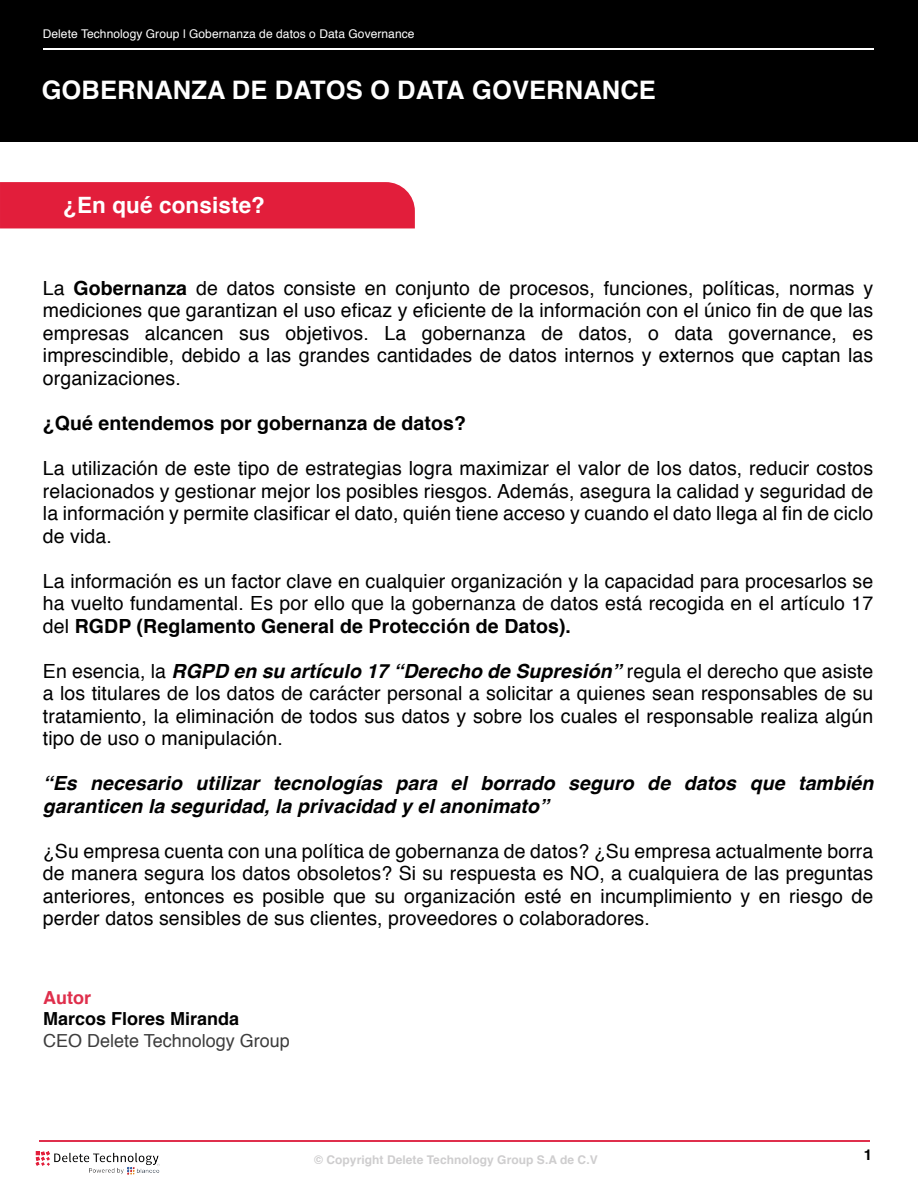
<style>
.page{position:relative;width:918px;height:1188px;background:#fff}
.page>*{position:absolute;margin:0;border:0;box-sizing:border-box;transform-origin:0 0}
.t1{font:700 25.5px "Helvetica";letter-spacing:.005em;color:#fff}
.t2{font:700 22.5px "Helvetica";letter-spacing:.005em;color:#fff}
.t3{font:19.5px/22.5px "Helvetica";letter-spacing:.005em;color:#010100;text-align:justify}
.t4{font:italic 700 19.5px/22.5px "Helvetica";letter-spacing:.005em;color:#010100}
.t5{font:700 19.5px "Helvetica";letter-spacing:.005em;color:#010100}
.t6{font:18px "Helvetica";color:#3d3d3d}
.t7{font:700 18px "Helvetica";color:#000}
.t8{font:700 18px "Helvetica";color:#df2f4c}
.t9{font:700 15px "Helvetica";color:#010000}
.t10{font:12px "Helvetica";letter-spacing:.005em;color:#fff}
.t11{font:700 12px "Helvetica";letter-spacing:.005em;color:#cecdce}
.s1{font-weight:700}
.s2{font-weight:700;font-style:italic}
</style>
<div class="page">
<div style="left:0;top:182px;width:415px;height:46px;background:#e21e3b"></div>
<div style="left:0;top:0;width:918px;height:142px;background:#000"></div>
<hr style="left:43px;top:48px;width:830px;height:2px;background:#fff">
<hr style="left:39px;top:1140px;width:831px;height:2px;background:#df2f4c">
<img style="left:35px;top:1151px;width:125px;height:24px">
<p class="t10" style="left:43px;top:24px;width:373px">Delete Technology Group l Gobernanza de datos o Data Governance</p>
<h1 class="t1" style="left:42px;top:69px;width:616px">GOBERNANZA DE DATOS O DATA GOVERNANCE</h1>
<p class="t2" style="left:63px;top:187px;width:203px">¿En qué consiste?</p>
<p class="t3" style="left:43px;top:277px;width:832px">La <span class="s1">Gobernanza</span> de datos consiste en conjunto de procesos, funciones, políticas, normas y mediciones que garantizan el uso eficaz y eficiente de la información con el único fin de que las empresas alcancen sus objetivos. La gobernanza de datos, o data governance, es imprescindible, debido a las grandes cantidades de datos internos y externos que captan las organizaciones.</p>
<p class="t5" style="left:43px;top:407px;width:425px">¿Qué entendemos por gobernanza de datos?</p>
<p class="t3" style="left:43px;top:458px;width:832px">La utilización de este tipo de estrategias logra maximizar el valor de los datos, reducir costos relacionados y gestionar mejor los posibles riesgos. Además, asegura la calidad y seguridad de la información y permite clasificar el dato, quién tiene acceso y cuando el dato llega al fin de ciclo de vida.</p>
<p class="t3" style="left:43px;top:570px;width:832px">La información es un factor clave en cualquier organización y la capacidad para procesarlos se ha vuelto fundamental. Es por ello que la gobernanza de datos está recogida en el artículo 17 del <span class="s1">RGDP (Reglamento General de Protección de Datos).</span></p>
<p class="t3" style="left:43px;top:660px;width:832px">En esencia, la <span class="s2">RGPD en su artículo 17 “Derecho de Supresión”</span> regula el derecho que asiste a los titulares de los datos de carácter personal a solicitar a quienes sean responsables de su tratamiento, la eliminación de todos sus datos y sobre los cuales el responsable realiza algún tipo de uso o manipulación.</p>
<p class="t4" style="left:43px;top:772px;width:832px">“Es necesario utilizar tecnologías para el borrado seguro de datos que también garanticen la seguridad, la privacidad y el anonimato”</p>
<p class="t3" style="left:43px;top:840px;width:832px">¿Su empresa cuenta con una política de gobernanza de datos? ¿Su empresa actualmente borra de manera segura los datos obsoletos? Si su respuesta es NO, a cualquiera de las preguntas anteriores, entonces es posible que su organización esté en incumplimiento y en riesgo de perder datos sensibles de sus clientes, proveedores o colaboradores.</p>
<p class="t8" style="left:43px;top:983px;width:49px">Autor</p>
<p class="t7" style="left:43px;top:1004px;width:198px">Marcos Flores Miranda</p>
<p class="t6" style="left:43px;top:1027px;width:248px">CEO Delete Technology Group</p>
<p class="t11" style="left:314px;top:1151px;width:285px">© Copyright Delete Technology Group S.A de C.V</p>
<p class="t9" style="left:864px;top:1143px;width:10px">1</p>
</div>
